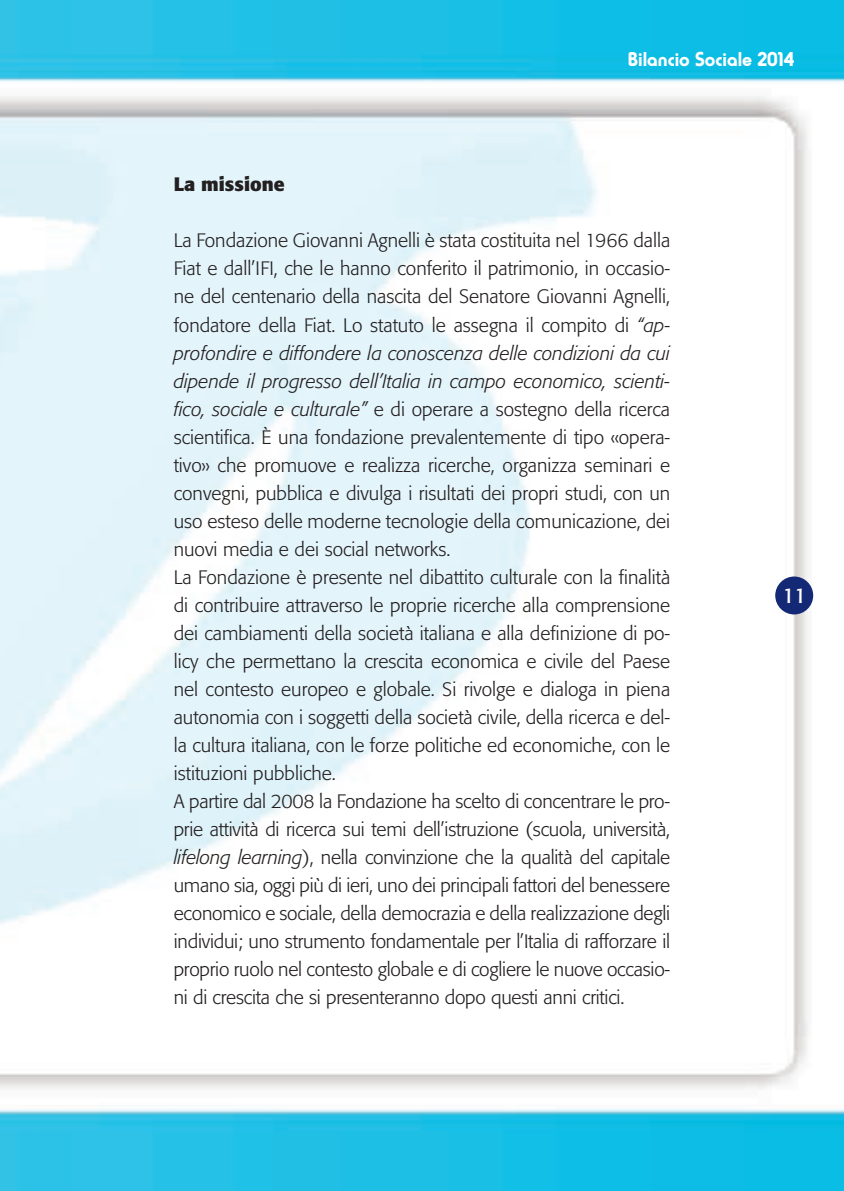
<style>
.page{position:relative;width:844px;height:1191px;background:#fff}
.page>*{position:absolute;margin:0;border:0;box-sizing:border-box;transform-origin:0 0}
.t1{font:700 21px "Horatio D";color:#fff}
.t2{font:21px "Formata";color:#fff}
.t3{font:300 19.25px/28px "Formata";color:#231f20}
.t4{font:700 19.25px "Formata";color:#231f20}
.s1{font-style:italic}
</style>
<div class="page">
<img style="left:0;top:0;width:843px;height:1191px">
<div style="left:775px;top:576px;width:38px;height:38px;background:#142975;border-radius:50%"></div>
<p class="t4" style="left:174px;top:172px;width:112px">La missione</p>
<p class="t1" style="left:627px;top:47px;width:168px">Bilancio Sociale 2014</p>
<p class="t3" style="left:174px;top:227px;width:498px">La Fondazione Giovanni Agnelli è stata costituita nel 1966 dalla Fiat e dall’IFI, che le hanno conferito il patrimonio, in occasio&shy;ne del centenario della nascita del Senatore Giovanni Agnelli, fondatore della Fiat. Lo statuto le assegna il compito di <span class="s1">“ap&shy;profondire e diffondere la conoscenza delle condizioni da cui dipende il progresso dell’Italia in campo economico, scienti&shy;fico, sociale e culturale”</span> e di operare a sostegno della ricerca scientifica. È una fondazione prevalentemente di tipo ‹‹opera&shy;tivo›› che promuove e realizza ricerche, organizza seminari e convegni, pubblica e divulga i risultati dei propri studi, con un uso esteso delle moderne tecnologie della comunicazione, dei nuovi media e dei social networks.<br>La Fondazione è presente nel dibattito culturale con la finalità di contribuire attraverso le proprie ricerche alla comprensione dei cambiamenti della società italiana e alla definizione di po&shy;licy che permettano la crescita economica e civile del Paese nel contesto europeo e globale. Si rivolge e dialoga in piena autonomia con i soggetti della società civile, della ricerca e del&shy;la cultura italiana, con le forze politiche ed economiche, con le istituzioni pubbliche.<br>A partire dal 2008 la Fondazione ha scelto di concentrare le pro&shy;prie attività di ricerca sui temi dell’istruzione (scuola, università, <span class="s1">lifelong learning</span>), nella convinzione che la qualità del capitale umano sia, oggi più di ieri, uno dei principali fattori del benessere economico e sociale, della democrazia e della realizzazione degli individui; uno strumento fondamentale per l’Italia di rafforzare il proprio ruolo nel contesto globale e di cogliere le nuove occasio&shy;ni di crescita che si presenteranno dopo questi anni critici.</p>
<p class="t2" style="left:782px;top:583px;width:25px">11</p>
</div>
